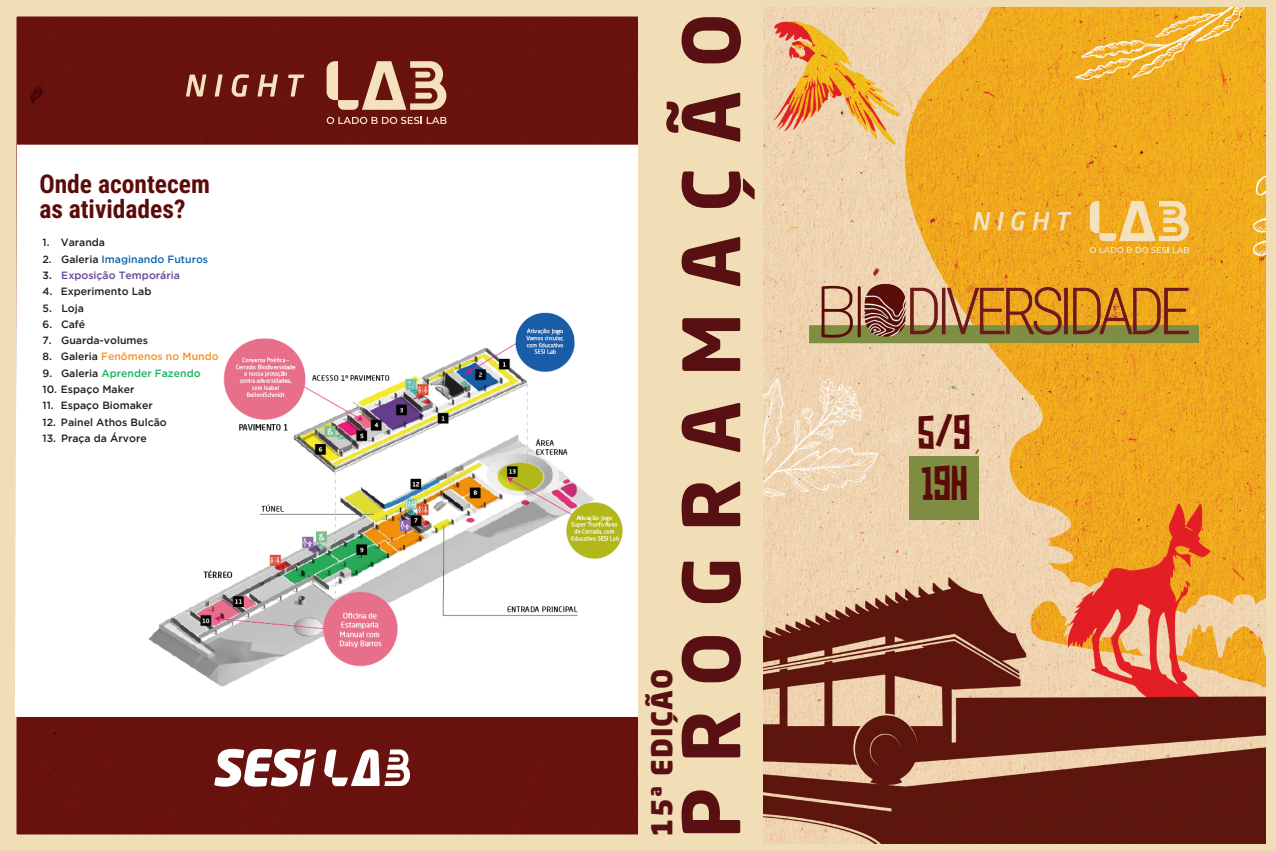
<style>
.page{position:relative;width:1276px;height:851px;background:#fff}
.page>*{position:absolute;margin:0;border:0;box-sizing:border-box;transform-origin:0 0}
.t1{font:700 78px "Neo Sans Pro";letter-spacing:.32em;color:#581012}
.t2{font:48px "The Wild Bunch";color:#5b0c0a}
.t3{font:900 28.5px "Neo Sans Std";letter-spacing:.04em;color:#581012}
.t4{font:700 25.5px "Roboto Condensed";color:#5b0c0a}
.t5{font:500 10.5px "Gotham";color:#231f20}
.t6{font:500 10.5px "Gotham";color:#1465b2}
.t7{font:500 10.5px "Gotham";color:#f79321}
.t8{font:500 10.5px "Gotham";color:#1eb260}
.t9{font:500 10.5px "Gotham";color:#64479a}
.s1{color:#231f20}
</style>
<div class="page">
<img style="left:763px;top:6px;width:503px;height:838px">
<div style="left:17px;top:17px;width:621px;height:816px;background:#69120e"></div>
<div style="left:0;top:0;width:710px;height:850px;border:16px solid #f1deb6"></div>
<svg style="left:15px;top:145px;width:623px;height:571px"></svg>
<div style="left:638px;top:0;width:125px;height:850px;background:#f1deb6"></div>
<div style="left:0;top:0;width:10px;height:850px;background:#f1deb6"></div>
<div style="left:1266px;top:0;width:10px;height:850px;background:#f1deb6"></div>
<svg style="left:973px;top:212px;width:17px;height:18px"></svg>
<svg style="left:997px;top:212px;width:7px;height:18px"></svg>
<svg style="left:1011px;top:212px;width:14px;height:18px"></svg>
<svg style="left:1032px;top:212px;width:17px;height:18px"></svg>
<svg style="left:1058px;top:212px;width:13px;height:18px"></svg>
<svg style="left:1089px;top:201px;width:100px;height:30px;background:#f0c160"></svg>
<svg style="left:186px;top:74px;width:20px;height:22px"></svg>
<svg style="left:215px;top:74px;width:8px;height:22px"></svg>
<svg style="left:232px;top:74px;width:17px;height:23px"></svg>
<svg style="left:257px;top:74px;width:21px;height:22px"></svg>
<svg style="left:288px;top:74px;width:16px;height:22px"></svg>
<svg style="left:326px;top:61px;width:120px;height:49px;background:#a97460"></svg>
<svg style="left:327px;top:117px;width:119px;height:7px"></svg>
<div style="left:0;top:0;width:1276px;height:6px;background:#efddb5"></div>
<div style="left:0;top:844px;width:1276px;height:6px;background:#efddb5"></div>
<img style="left:800px;top:231px;width:407px;height:165px">
<svg style="left:324px;top:748px;width:86px;height:38px"></svg>
<svg style="left:214px;top:748px;width:102px;height:38px"></svg>
<img style="left:89px;top:310px;width:542px;height:383px">
<div style="left:909px;top:456px;width:70px;height:64px;background:#7e8d41"></div>
<p class="t4" style="left:39px;top:166px;width:172px">Onde acontecem</p>
<p class="t4" style="left:39px;top:191px;width:148px">as atividades?</p>
<p class="t5" style="left:43px;top:237px;width:64px">1. Varanda</p>
<p class="t6" style="left:43px;top:253px;width:167px"><span class="s1">2. Galeria</span> Imaginando Futuros</p>
<p class="t9" style="left:43px;top:269px;width:139px"><span class="s1">3.</span> Exposição Temporária</p>
<p class="t5" style="left:43px;top:285px;width:110px">4. Experimento Lab</p>
<p class="t5" style="left:43px;top:302px;width:43px">5. Loja</p>
<p class="t5" style="left:43px;top:318px;width:44px">6. Café</p>
<p class="t5" style="left:43px;top:334px;width:107px">7. Guarda-volumes</p>
<p class="t7" style="left:43px;top:350px;width:178px"><span class="s1">8. Galeria</span> Fenômenos no Mundo</p>
<p class="t8" style="left:43px;top:367px;width:160px"><span class="s1">9. Galeria</span> Aprender Fazendo</p>
<p class="t5" style="left:43px;top:383px;width:93px">10. Espaço Maker</p>
<p class="t5" style="left:43px;top:399px;width:112px">11. Espaço Biomaker</p>
<p class="t5" style="left:43px;top:416px;width:126px">12. Painel Athos Bulcão</p>
<p class="t5" style="left:43px;top:432px;width:106px">13. Praça da Árvore</p>
<p class="t1" style="left:661px;top:838px;width:827px;rotate:-90deg">PROGRAMAÇÃO</p>
<p class="t3" style="left:643px;top:836px;width:169px;rotate:-90deg">15ª EDIÇÃO</p>
<p class="t2" style="left:918px;top:407px;width:54px">5/9</p>
<p class="t2" style="left:920px;top:458px;width:48px">19H</p>
</div>
